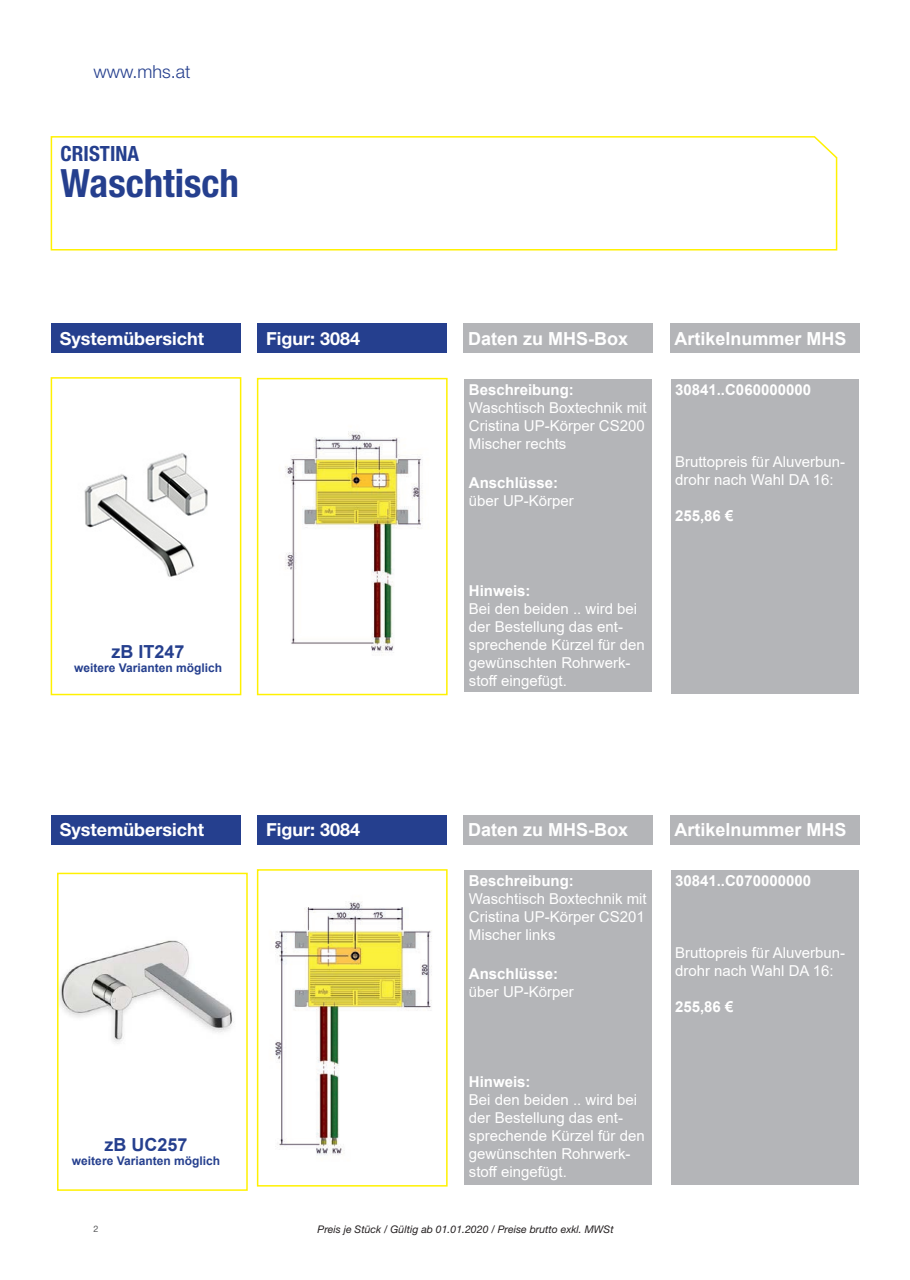
<style>
.page{position:relative;width:910px;height:1280px;background:#fff}
.page>*{position:absolute;margin:0;border:0;box-sizing:border-box;transform-origin:0 0}
.t1{font:700 condensed 39px "Helvetica Neue LT Pro";color:#253f8e}
.t2{font:700 condensed 21px "Helvetica Neue LT Pro";color:#253f8e}
.t3{font:700 18px "Arial";color:#fff}
.t4{font:700 18px "Helvetica Neue LT Pro";color:#fff}
.t5{font:700 18px "Arial";color:#253f8e}
.t6{font:300 18px "Helvetica Neue LT Pro";color:#253f8e}
.t7{font:15px/18px "Arial";color:#fff}
.t8{font:700 15px "Arial";color:#fff}
.t9{font:700 12px "Arial";color:#253f8e}
.t10{font:italic 10.5px "Helvetica Neue LT Pro";color:#231f20}
.t11{font:9px "Helvetica Neue LT Pro";color:#57585a}
</style>
<div class="page">
<svg style="left:50px;top:136px;width:788px;height:115px"></svg>
<div style="left:51px;top:323px;width:190px;height:30px;background:#253f8e"></div>
<div style="left:258px;top:323px;width:189px;height:30px;background:#253f8e"></div>
<img style="left:84px;top:453px;width:124px;height:124px">
<div style="left:51px;top:377px;width:190px;height:318px;border:2px solid #fff101"></div>
<img style="left:285px;top:431px;width:138px;height:222px">
<div style="left:257px;top:378px;width:191px;height:317px;border:2px solid #fff101"></div>
<div style="left:464px;top:323px;width:189px;height:30px;background:#b4b5b8"></div>
<div style="left:670px;top:323px;width:189px;height:30px;background:#b4b5b8"></div>
<div style="left:465px;top:379px;width:187px;height:313px;background:#b4b5b8"></div>
<div style="left:671px;top:379px;width:188px;height:315px;background:#b4b5b8"></div>
<div style="left:51px;top:815px;width:190px;height:29px;background:#253f8e"></div>
<div style="left:258px;top:815px;width:189px;height:29px;background:#253f8e"></div>
<img style="left:60px;top:940px;width:174px;height:104px">
<div style="left:57px;top:873px;width:191px;height:318px;border:2px solid #fff101"></div>
<img style="left:275px;top:902px;width:157px;height:254px">
<div style="left:257px;top:869px;width:191px;height:317px;border:2px solid #fff101"></div>
<div style="left:464px;top:815px;width:189px;height:29px;background:#b4b5b8"></div>
<div style="left:670px;top:815px;width:189px;height:29px;background:#b4b5b8"></div>
<div style="left:465px;top:871px;width:187px;height:314px;background:#b4b5b8"></div>
<div style="left:671px;top:871px;width:188px;height:314px;background:#b4b5b8"></div>
<p class="t6" style="left:94px;top:60px;width:99px">www.mhs.at</p>
<p class="t2" style="left:61px;top:141px;width:80px">CRISTINA</p>
<p class="t1" style="left:61px;top:160px;width:180px">Waschtisch</p>
<p class="t4" style="left:60px;top:327px;width:146px">Systemübersicht</p>
<p class="t4" style="left:266px;top:327px;width:96px">Figur: 3084</p>
<p class="t3" style="left:468px;top:326px;width:162px">Daten zu MHS-Box</p>
<p class="t3" style="left:674px;top:326px;width:174px">Artikelnummer MHS</p>
<p class="t8" style="left:469px;top:379px;width:107px">Beschreibung:</p>
<p class="t7" style="left:469px;top:398px;width:179px">Waschtisch Boxtechnik mit<br>Cristina UP-Körper CS200<br>Mischer rechts</p>
<p class="t8" style="left:469px;top:472px;width:91px">Anschlüsse:</p>
<p class="t7" style="left:469px;top:492px;width:107px">über UP-Körper</p>
<p class="t8" style="left:675px;top:379px;width:137px">30841..C060000000</p>
<p class="t7" style="left:675px;top:452px;width:172px">Bruttopreis für Aluverbun&shy;drohr nach Wahl DA 16:</p>
<p class="t8" style="left:675px;top:505px;width:60px">255,86 €</p>
<p class="t5" style="left:112px;top:639px;width:75px">zB IT247</p>
<p class="t9" style="left:74px;top:659px;width:150px">weitere Varianten möglich</p>
<p class="t8" style="left:469px;top:580px;width:63px">Hinweis:</p>
<p class="t7" style="left:469px;top:600px;width:177px">Bei den beiden .. wird bei der Bestellung das ent&shy;sprechende Kürzel für den gewünschten Rohrwerk&shy;stoff eingefügt.</p>
<p class="t4" style="left:60px;top:818px;width:146px">Systemübersicht</p>
<p class="t4" style="left:266px;top:818px;width:96px">Figur: 3084</p>
<p class="t3" style="left:468px;top:817px;width:162px">Daten zu MHS-Box</p>
<p class="t3" style="left:674px;top:817px;width:174px">Artikelnummer MHS</p>
<p class="t8" style="left:469px;top:870px;width:107px">Beschreibung:</p>
<p class="t7" style="left:469px;top:889px;width:179px">Waschtisch Boxtechnik mit<br>Cristina UP-Körper CS201<br>Mischer links</p>
<p class="t8" style="left:469px;top:963px;width:91px">Anschlüsse:</p>
<p class="t7" style="left:469px;top:983px;width:107px">über UP-Körper</p>
<p class="t8" style="left:675px;top:870px;width:137px">30841..C070000000</p>
<p class="t7" style="left:675px;top:943px;width:172px">Bruttopreis für Aluverbun&shy;drohr nach Wahl DA 16:</p>
<p class="t8" style="left:675px;top:996px;width:60px">255,86 €</p>
<p class="t5" style="left:104px;top:1131px;width:85px">zB UC257</p>
<p class="t9" style="left:72px;top:1152px;width:150px">weitere Varianten möglich</p>
<p class="t11" style="left:94px;top:1223px;width:7px">2</p>
<p class="t8" style="left:469px;top:1071px;width:63px">Hinweis:</p>
<p class="t7" style="left:469px;top:1091px;width:177px">Bei den beiden .. wird bei der Bestellung das ent&shy;sprechende Kürzel für den gewünschten Rohrwerk&shy;stoff eingefügt.</p>
<p class="t10" style="left:318px;top:1223px;width:298px">Preis je Stück / Gültig ab 01.01.2020 / Preise brutto exkl. MWSt</p>
</div>
